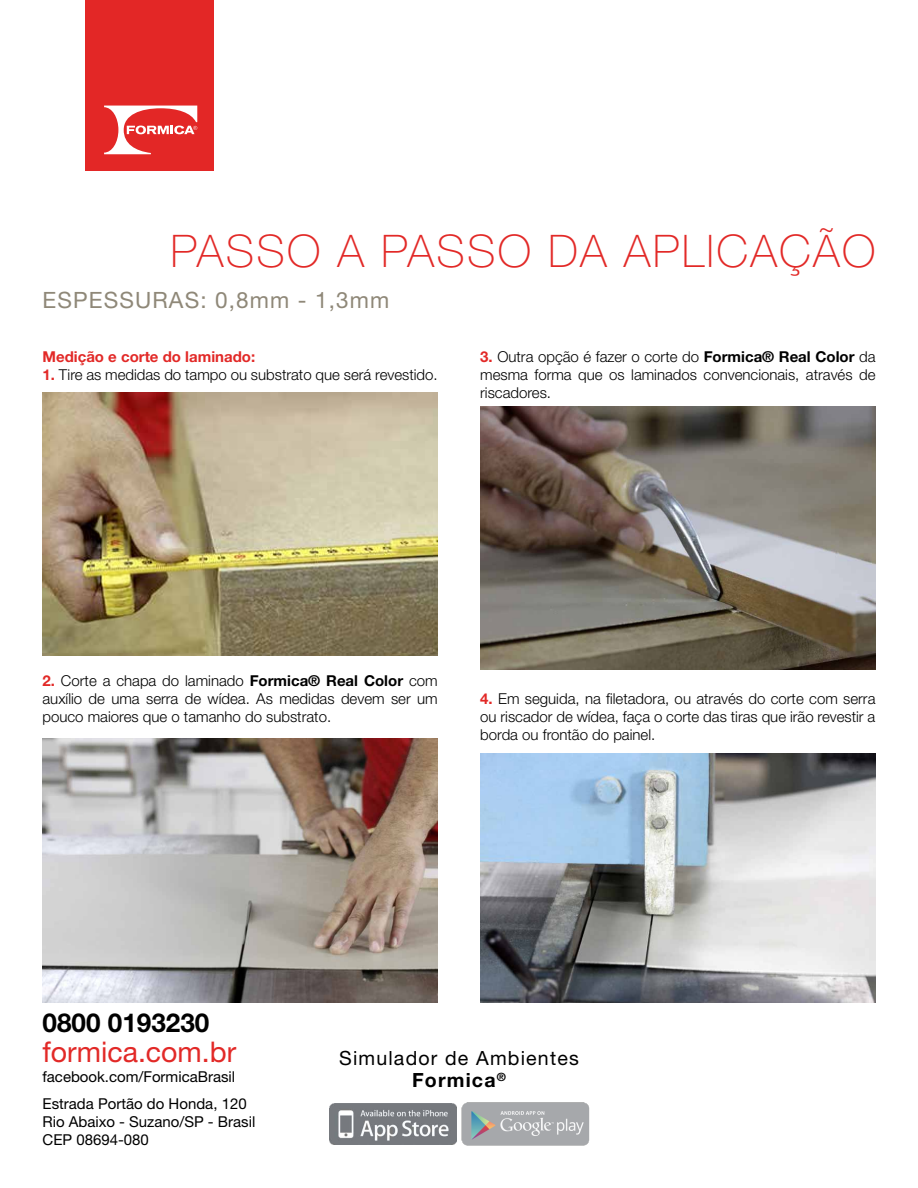
<style>
.page{position:relative;width:918px;height:1188px;background:#fff}
.page>*{position:absolute;margin:0;border:0;box-sizing:border-box;transform-origin:0 0}
.t1{font:100 45px "Helvetica Neue LT Std";letter-spacing:.05em;color:#e22927}
.t2{font:28.5px "Helvetica Neue LT Std";color:#e22927}
.t3{font:700 26.1px "Helvetica Neue LT Std";color:#000}
.t4{font:22.5px "Helvetica Neue LT Std";letter-spacing:.05em;color:#8f8878}
.t5{font:19.65px/21.8px "Helvetica Neue LT Std";letter-spacing:.06em;color:#000;text-align:center}
.t6{font:300 15px/18px "Helvetica Neue LT Std";color:#000;text-align:justify}
.t7{font:15px/18px "Helvetica Neue LT Std";color:#000}
.t8{font:700 15px "Helvetica Neue LT Std";color:#e22927}
.s1{font-weight:700;color:#e22927}
.s2{font-weight:700}
</style>
<div class="page">
<div style="left:85px;top:0;width:129px;height:171px;background:#e32726"></div>
<svg style="left:104px;top:106px;width:93px;height:48px"></svg>
<img style="left:329px;top:1103px;width:128px;height:42px">
<img style="left:461px;top:1103px;width:129px;height:42px">
<img style="left:43px;top:392px;width:395px;height:264px">
<img style="left:43px;top:739px;width:395px;height:263px">
<img style="left:480px;top:406px;width:395px;height:264px">
<img style="left:480px;top:753px;width:395px;height:249px">
<h1 class="t1" style="left:171px;top:225px;width:706px">PASSO A PASSO DA APLICAÇÃO</h1>
<h3 class="t4" style="left:43px;top:287px;width:348px">ESPESSURAS: 0,8mm - 1,3mm</h3>
<p class="t8" style="left:43px;top:347px;width:214px">Medição e corte do laminado:</p>
<p class="t6" style="left:43px;top:365px;width:397px"><span class="s1">1.</span> Tire as medidas do tampo ou substrato que será revestido.</p>
<p class="t6" style="left:480px;top:347px;width:397px"><span class="s1">3.</span> Outra opção é fazer o corte do <span class="s2">Formica® Real Color</span> da mesma forma que os laminados convencionais, através de riscadores.</p>
<p class="t6" style="left:43px;top:671px;width:397px"><span class="s1">2.</span> Corte a chapa do laminado <span class="s2">Formica® Real Color</span> com auxílio de uma serra de wídea. As medidas devem ser um pouco maiores que o tamanho do substrato.</p>
<p class="t6" style="left:480px;top:689px;width:397px"><span class="s1">4.</span> Em seguida, na filetadora, ou através do corte com serra ou riscador de wídea, faça o corte das tiras que irão revestir a borda ou frontão do painel.</p>
<h3 class="t3" style="left:43px;top:1006px;width:168px">0800 0193230</h3>
<h2 class="t2" style="left:43px;top:1034px;width:195px">formica.com.br</h2>
<h3 class="t5" style="left:339px;top:1047px;width:241px">Simulador de Ambientes<br><span class="s2">Formica</span><sup>®</sup></h3>
<p class="t7" style="left:43px;top:1067px;width:194px">facebook.com/FormicaBrasil</p>
<p class="t7" style="left:43px;top:1094px;width:214px">Estrada Portão do Honda, 120<br>Rio Abaixo - Suzano/SP - Brasil<br>CEP 08694-080</p>
</div>
